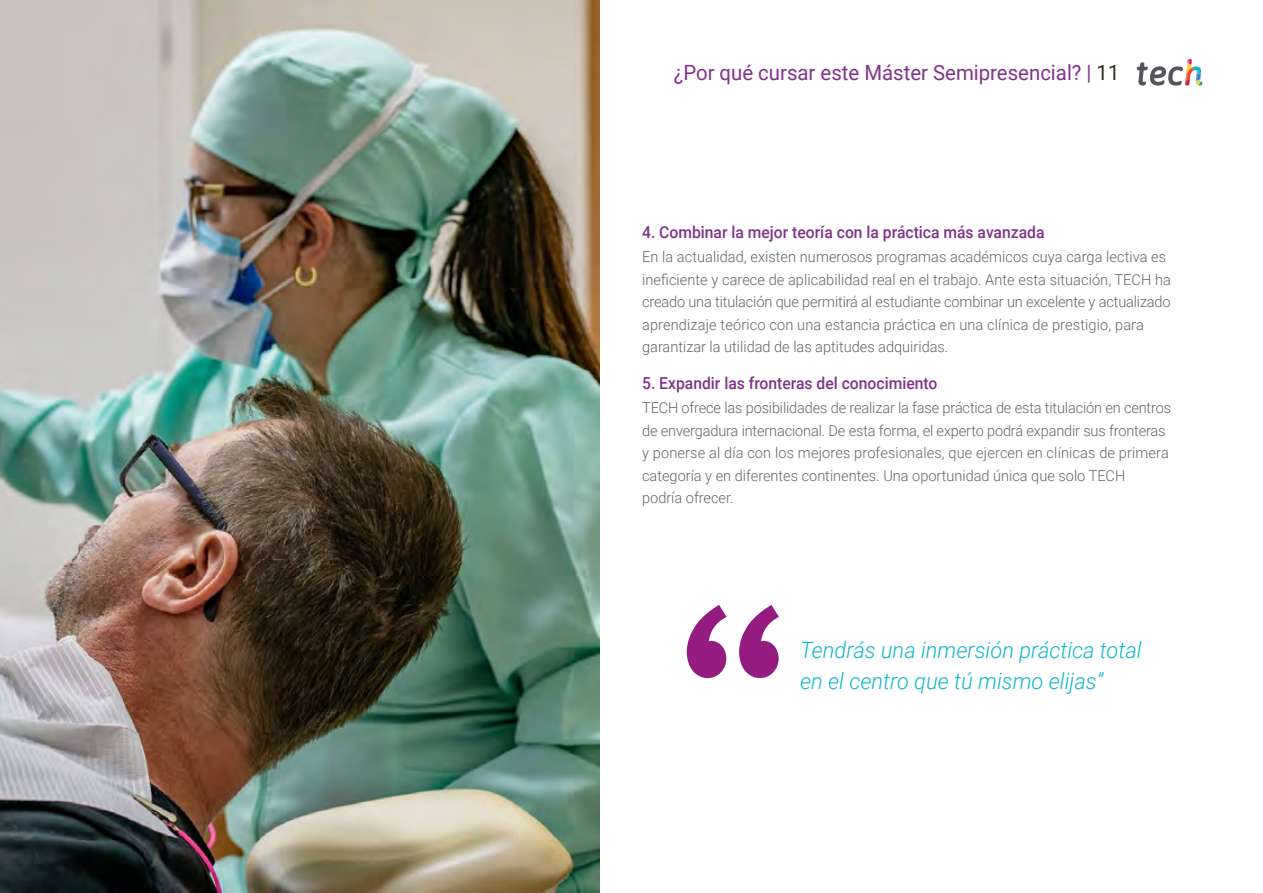
<style>
.page{position:relative;width:1263px;height:893px;background:#fff}
.page>*{position:absolute;margin:0;border:0;box-sizing:border-box;transform-origin:0 0}
.t1{font:italic 300 22.5px/31.5px "Roboto";color:#0fb6cf}
.t2{font:21px "Roboto";color:#81328a}
.t3{font:500 16.5px "Roboto";color:#81328a;scale:.95 1}
.t4{font:300 15px/22.5px "Roboto";color:#61646a}
.s1{color:#312e20}
</style>
<div class="page">
<svg style="left:1137px;top:59px;width:65px;height:27px"></svg>
<img style="left:0;top:0;width:600px;height:893px">
<svg style="left:687px;top:605px;width:92px;height:73px"></svg>
<h2 class="t2" style="left:674px;top:57px;width:447px">¿Por qué cursar este Máster Semipresencial? | <span class="s1">11</span></h2>
<p class="t3" style="left:642px;top:220px;width:425px">4. Combinar la mejor teoría con la práctica más avanzada</p>
<p class="t4" style="left:642px;top:245px;width:530px">En la actualidad, existen numerosos programas académicos cuya carga lectiva es ineficiente y carece de aplicabilidad real en el trabajo. Ante esta situación, TECH ha creado una titulación que permitirá al estudiante combinar un excelente y actualizado aprendizaje teórico con una estancia práctica en una clínica de prestigio, para garantizar la utilidad de las aptitudes adquiridas.</p>
<p class="t3" style="left:642px;top:371px;width:312px">5. Expandir las fronteras del conocimiento</p>
<p class="t4" style="left:642px;top:396px;width:530px">TECH ofrece las posibilidades de realizar la fase práctica de esta titulación en centros de envergadura internacional. De esta forma, el experto podrá expandir sus fronteras y ponerse al día con los mejores profesionales, que ejercen en clínicas de primera categoría y en diferentes continentes. Una oportunidad única que solo TECH<br>podría ofrecer.</p>
<h1 class="t1" style="left:800px;top:633px;width:343px">Tendrás una inmersión práctica total en el centro que tú mismo elijas”</h1>
</div>
